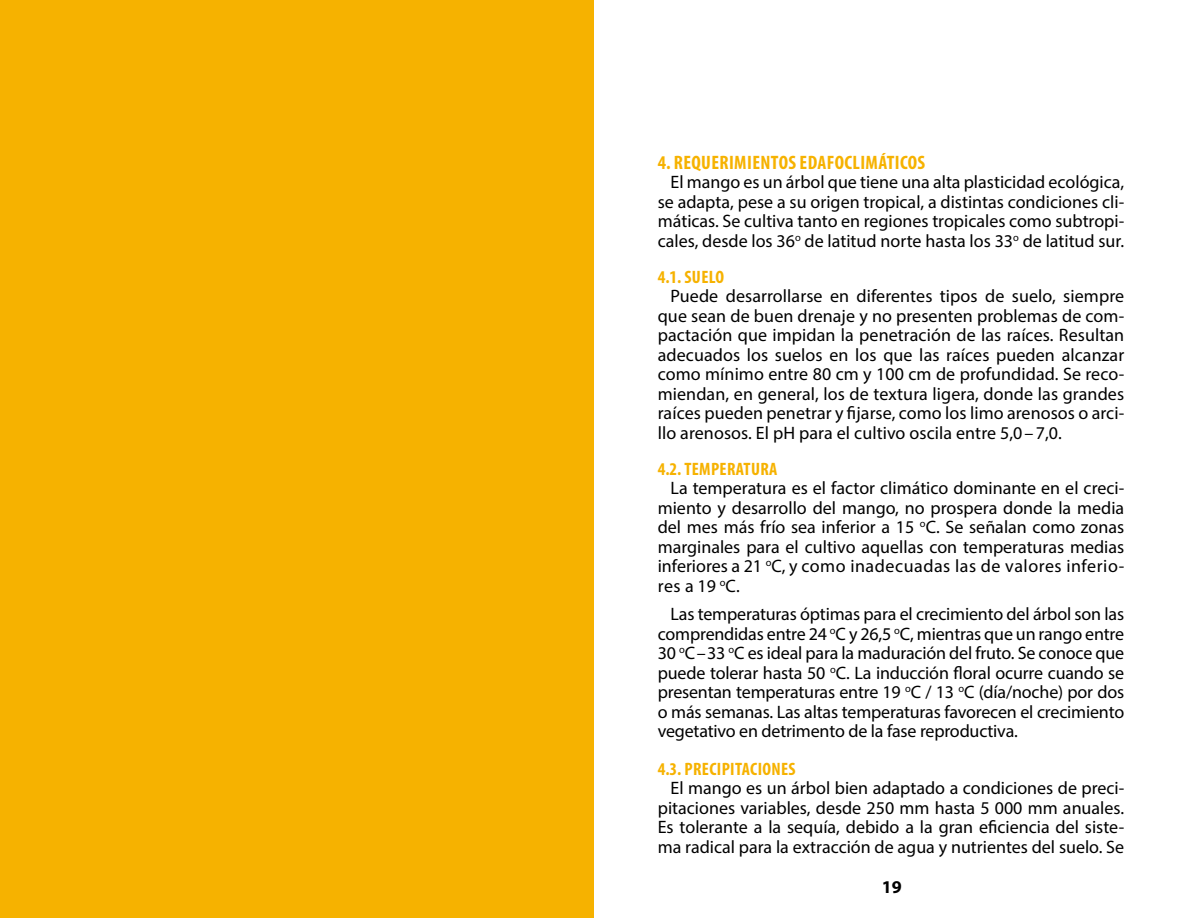
<style>
.page{position:relative;width:1188px;height:918px;background:#fff}
.page>*{position:absolute;margin:0;border:0;box-sizing:border-box;transform-origin:0 0}
.t1{font:700 condensed 19.5px "Myriad Pro";letter-spacing:.02em;color:#f6b200}
.t2{font:18px/19.5px "Myriad Pro";color:#000;text-align:justify}
.t3{font:700 condensed 18px "Myriad Pro";letter-spacing:.02em;color:#f6b200}
.t4{font:700 18px "Myriad Pro";color:#000}
</style>
<div class="page">
<div style="left:0;top:0;width:593px;height:918px;background:#f6b200"></div>
<p class="t1" style="left:658px;top:150px;width:269px">4. REQUERIMIENTOS EDAFOCLIMÁTICOS</p>
<p class="t2" style="left:658px;top:172px;width:468px;text-indent:13px">El mango es un árbol que tiene una alta plasticidad ecológica, se adapta, pese a su origen tropical, a distintas condiciones cli&shy;máticas. Se cultiva tanto en regiones tropicales como subtropi&shy;cales, desde los 36<sup>o</sup> de latitud norte hasta los 33<sup>o</sup> de latitud sur.</p>
<p class="t3" style="left:658px;top:266px;width:68px">4.1. SUELO</p>
<p class="t2" style="left:658px;top:286px;width:468px;text-indent:13px">Puede desarrollarse en diferentes tipos de suelo, siempre que sean de buen drenaje y no presenten problemas de com&shy;pactación que impidan la penetración de las raíces. Resultan adecuados los suelos en los que las raíces pueden alcanzar como mínimo entre 80 cm y 100 cm de profundidad. Se reco&shy;miendan, en general, los de textura ligera, donde las grandes raíces pueden penetrar y fijarse, como los limo arenosos o arci&shy;llo arenosos. El pH para el cultivo oscila entre 5,0 – 7,0.</p>
<p class="t3" style="left:658px;top:457px;width:121px">4.2. TEMPERATURA</p>
<p class="t2" style="left:658px;top:478px;width:468px;text-indent:13px">La temperatura es el factor climático dominante en el creci&shy;miento y desarrollo del mango, no prospera donde la media del mes más frío sea inferior a 15 <sup>o</sup>C. Se señalan como zonas marginales para el cultivo aquellas con temperaturas medias inferiores a 21 <sup>o</sup>C, y como inadecuadas las de valores inferio&shy;res a 19 <sup>o</sup>C.</p>
<p class="t2" style="left:658px;top:604px;width:468px;text-indent:13px">Las temperaturas óptimas para el crecimiento del árbol son las comprendidas entre 24 <sup>o</sup>C y 26,5 <sup>o</sup>C, mientras que un rango entre 30 <sup>o</sup>C – 33 <sup>o</sup>C es ideal para la maduración del fruto. Se conoce que puede tolerar hasta 50 <sup>o</sup>C. La inducción floral ocurre cuando se presentan temperaturas entre 19 <sup>o</sup>C / 13 <sup>o</sup>C (día/noche) por dos o más semanas. Las altas temperaturas favorecen el crecimiento vegetativo en detrimento de la fase reproductiva.</p>
<p class="t3" style="left:658px;top:757px;width:139px">4.3. PRECIPITACIONES</p>
<p class="t2" style="left:658px;top:778px;width:468px;text-indent:13px">El mango es un árbol bien adaptado a condiciones de preci&shy;pitaciones variables, desde 250 mm hasta 5 000 mm anuales.<br>Es tolerante a la sequía, debido a la gran eficiencia del siste&shy;ma radical para la extracción de agua y nutrientes del suelo. Se</p>
<p class="t4" style="left:882px;top:875px;width:21px">19</p>
</div>
